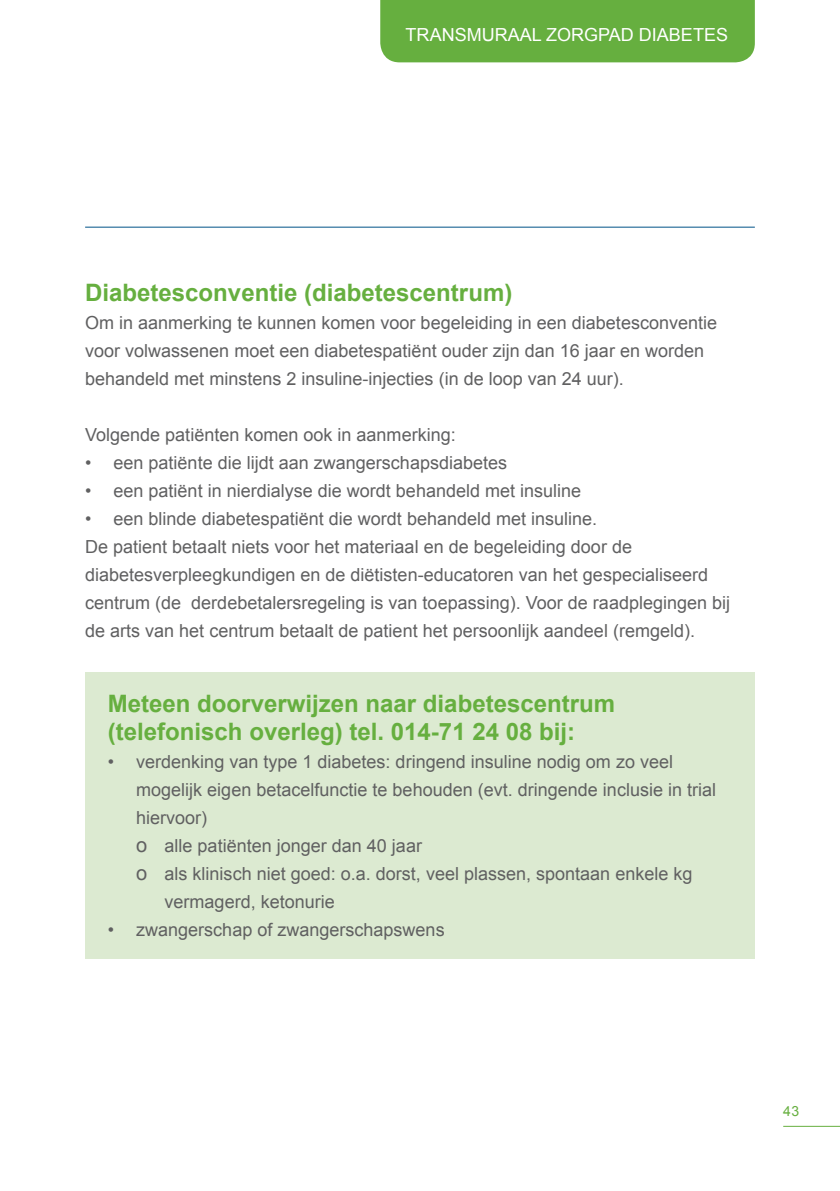
<style>
.page{position:relative;width:840px;height:1191px;background:#fff}
.page>*{position:absolute;margin:0;border:0;box-sizing:border-box;transform-origin:0 0}
.t1{font:700 24px/28px "Arial";color:#66af3f}
.t2{font:18px/28px "Arial";color:#606061}
.t3{font:18px "Arial";color:#fff}
.t4{font:14px "Arial";color:#66af3f}
.s1{font-size:20px}
</style>
<div class="page">
<hr style="left:782px;top:1126px;width:57px;height:1px;background:#66af3f">
<div style="left:380px;top:0;width:374px;height:62px;background:#66af3f"></div>
<hr style="left:85px;top:227px;width:669px;height:1px;background:#005288">
<div style="left:85px;top:672px;width:669px;height:287px;background:#dcead1"></div>
<p class="t3" style="left:405px;top:23px;width:324px">TRANSMURAAL ZORGPAD DIABETES</p>
<h1 class="t1" style="left:85px;top:279px;width:428px">Diabetesconventie (diabetescentrum)</h1>
<p class="t2" style="left:85px;top:309px;width:633px">Om in aanmerking te kunnen komen voor begeleiding in een diabetesconventie voor volwassenen moet een diabetespatiënt ouder zijn dan 16 jaar en worden behandeld met minstens 2 insuline-injecties (in de loop van 24 uur).</p>
<p class="t2" style="left:85px;top:421px;width:372px">Volgende patiënten komen ook in aanmerking:</p>
<p class="t2" style="left:85px;top:449px;width:423px">• een patiënte die lijdt aan zwangerschapsdiabetes</p>
<p class="t2" style="left:85px;top:477px;width:497px">• een patiënt in nierdialyse die wordt behandeld met insuline</p>
<p class="t2" style="left:85px;top:505px;width:646px">• een blinde diabetespatiënt die wordt behandeld met insuline.<br>De patient betaalt niets voor het materiaal en de begeleiding door de diabetesverpleegkundigen en de diëtisten-educatoren van het gespecialiseerd centrum (de derdebetalersregeling is van toepassing). Voor de raadplegingen bij de arts van het centrum betaalt de patient het persoonlijk aandeel (remgeld).</p>
<h1 class="t1" style="left:108px;top:690px;width:508px">Meteen doorverwijzen naar diabetescentrum (telefonisch overleg) tel. 014-71 24 08 bij:</h1>
<p class="t2" style="left:108px;top:748px;width:566px">• verdenking van type 1 diabetes: dringend insuline nodig om zo veel</p>
<p class="t2" style="left:136px;top:776px;width:581px">mogelijk eigen betacelfunctie te behouden (evt. dringende inclusie in trial</p>
<p class="t2" style="left:136px;top:804px;width:73px">hiervoor)</p>
<p class="t2" style="left:136px;top:832px;width:287px"><span class="s1">o</span> alle patiënten jonger dan 40 jaar</p>
<p class="t2" style="left:136px;top:860px;width:557px"><span class="s1">o</span> als klinisch niet goed: o.a. dorst, veel plassen, spontaan enkele kg</p>
<p class="t2" style="left:164px;top:888px;width:172px">vermagerd, ketonurie</p>
<p class="t2" style="left:108px;top:916px;width:338px">• zwangerschap of zwangerschapswens</p>
<p class="t4" style="left:782px;top:1102px;width:17px">43</p>
</div>
